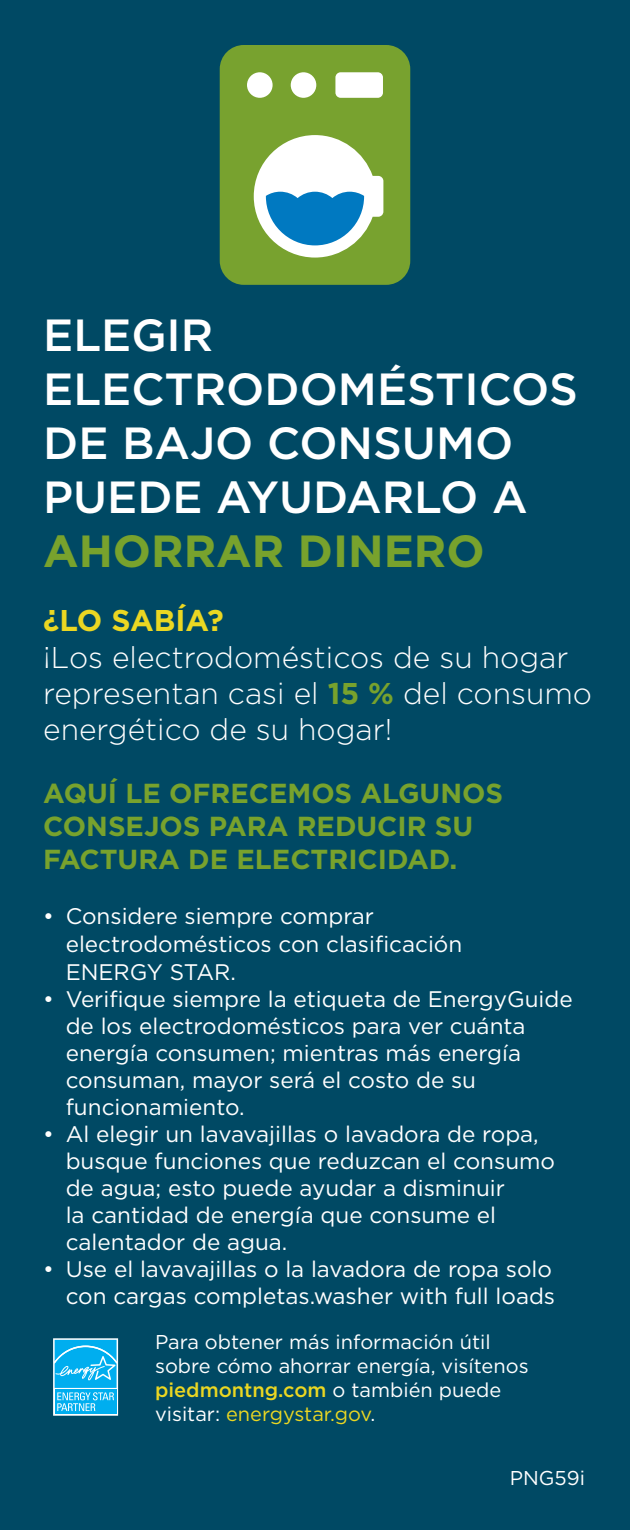
<style>
.page{position:relative;width:630px;height:1530px;background:#004964}
.page>*{position:absolute;margin:0;border:0;box-sizing:border-box;transform-origin:0 0}
.t1{font:500 45px/54px "Gotham";color:#fff}
.t2{font:700 45px "Gotham";color:#78a22d}
.t3{font:300 30px/36px "Gotham";color:#fff}
.t4{font:700 30px "Gotham";color:#ebd722}
.t5{font:700 27.5px/33px "Gotham";color:#78a22d}
.t6{font:22.5px/27px "Gotham";color:#fff}
.t7{font:20px/24px "Gotham";color:#fff}
.s1{font-weight:700;color:#78a22d}
.s2{font-weight:500;color:#ebd722}
.s3{color:#ebd722}
</style>
<div class="page">
<svg style="left:53px;top:1338px;width:65px;height:78px;background:#3bbff1"></svg>
<svg style="left:220px;top:45px;width:190px;height:240px;background:#8ab26b"></svg>
<p class="t1" style="left:43px;top:307px;width:536px">ELEGIR<br>ELECTRODOMÉSTICOS<br>DE BAJO CONSUMO<br>PUEDE AYUDARLO A</p>
<p class="t2" style="left:43px;top:521px;width:443px">AHORRAR DINERO</p>
<p class="t4" style="left:43px;top:600px;width:182px">¿LO SABÍA?</p>
<p class="t3" style="left:43px;top:639px;width:550px">¡Los electrodomésticos de su hogar representan casi el <span class="s1">15 %</span> del consumo energético de su hogar!</p>
<p class="t5" style="left:43px;top:777px;width:461px">AQUÍ LE OFRECEMOS ALGUNOS<br>CONSEJOS PARA REDUCIR SU<br>FACTURA DE ELECTRICIDAD.</p>
<p class="t6" style="left:66px;top:902px;width:398px;line-height:28px;text-indent:-22px">• Considere siempre comprar electrodomésticos con clasificación<br>ENERGY STAR.</p>
<p class="t6" style="left:66px;top:985px;width:509px;text-indent:-22px">• Verifique siempre la etiqueta de EnergyGuide de los electrodomésticos para ver cuánta energía consumen; mientras más energía consuman, mayor será el costo de su funcionamiento.</p>
<p class="t6" style="left:66px;top:1120px;width:491px;text-indent:-22px">• Al elegir un lavavajillas o lavadora de ropa, busque funciones que reduzcan el consumo de agua; esto puede ayudar a disminuir<br>la cantidad de energía que consume el calentador de agua.</p>
<p class="t6" style="left:43px;top:1255px;width:513px;text-align:right">• Use el lavavajillas o la lavadora de ropa solo con cargas completas.washer with full loads</p>
<p class="t7" style="left:155px;top:1329px;width:375px">Para obtener más información útil sobre cómo ahorrar energía, visítenos <span class="s2">piedmontng.com</span> o también puede visitar: <span class="s3">energystar.gov</span>.</p>
<p class="t7" style="left:510px;top:1465px;width:77px">PNG59i</p>
</div>
